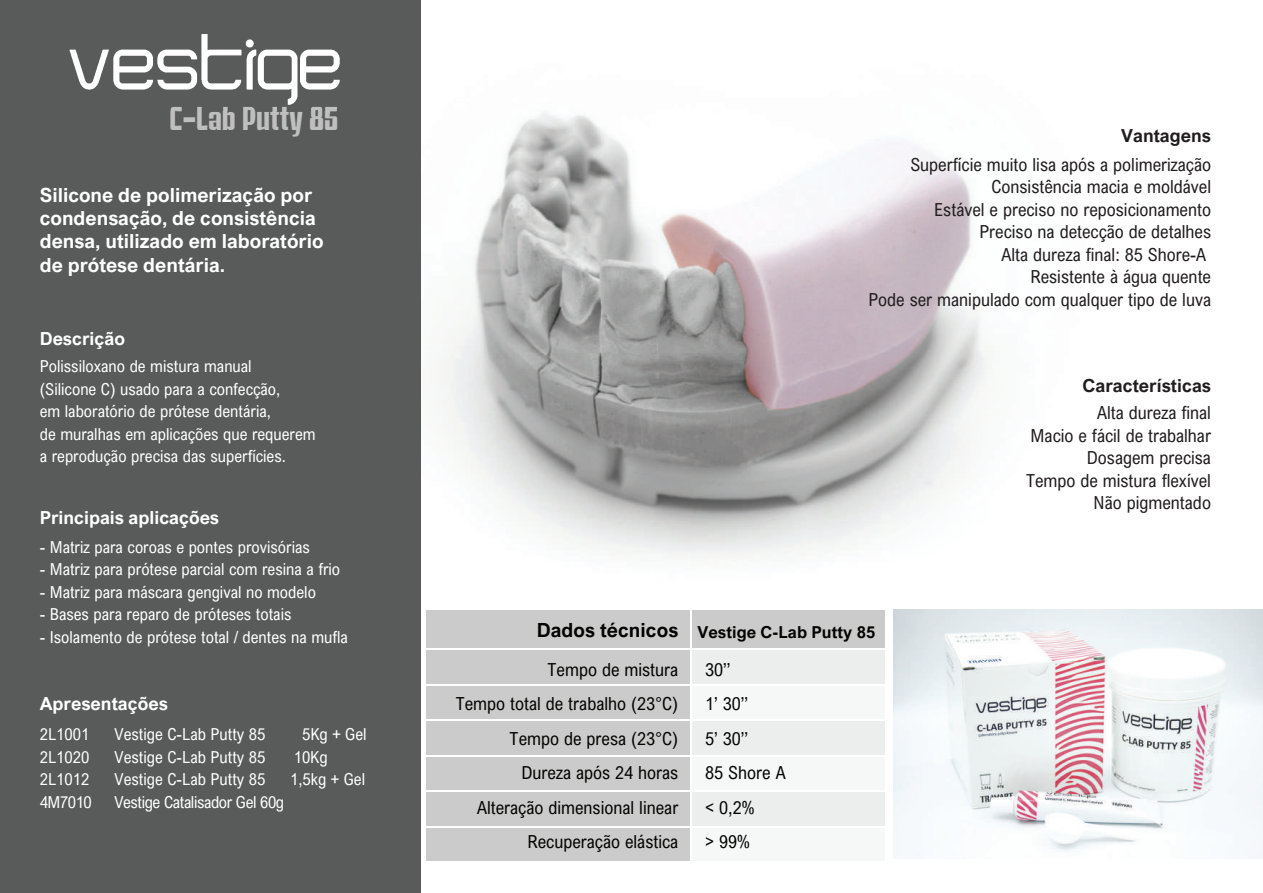
<style>
.page{position:relative;width:1263px;height:893px;background:#fff}
.page>*{position:absolute;margin:0;border:0;box-sizing:border-box;transform-origin:0 0}
.t1{font:700 ultra-condensed 30px "East Broadway";color:#c0bfbf}
.t2{font:700 19.5px/23.4px "Arial Nova";color:#fff}
.t3{font:18px/22.5px "Arial Nova Cond";color:#211d1e;text-align:right}
.t4{font:18px/34.5px "Arial Nova Cond";color:#040503;text-align:right}
.t5{font:700 18px "Arial Nova";color:#fff}
.t6{font:700 18px "Arial Nova";color:#211d1e}
.t7{font:16.5px/22.5px "Arial Nova Cond";color:#fff}
.t8{font:700 16.5px "Arial Nova";letter-spacing:.005em;color:#040503}
.s1{font-size:19.5px}
</style>
<div class="page">
<img style="left:420px;top:0;width:569px;height:607px">
<div style="left:0;top:0;width:420px;height:893px;background:#595a5a"></div>
<img style="left:69px;top:34px;width:271px;height:76px">
<img style="left:171px;top:107px;width:166px;height:3px">
<div style="left:426px;top:609px;width:265px;height:40px;background:#cbcbcb"></div>
<div style="left:691px;top:609px;width:195px;height:40px;background:#cbcbcb"></div>
<div style="left:426px;top:649px;width:265px;height:36px;background:#cbcbcb"></div>
<div style="left:691px;top:649px;width:195px;height:36px;background:#eceded"></div>
<div style="left:426px;top:685px;width:265px;height:35px;background:#cbcbcb"></div>
<div style="left:691px;top:685px;width:195px;height:35px;background:#f6f8f8"></div>
<div style="left:426px;top:720px;width:265px;height:36px;background:#cbcbcb"></div>
<div style="left:691px;top:720px;width:195px;height:36px;background:#eceded"></div>
<div style="left:426px;top:756px;width:265px;height:35px;background:#cbcbcb"></div>
<div style="left:691px;top:756px;width:195px;height:35px;background:#f6f8f8"></div>
<div style="left:426px;top:791px;width:265px;height:36px;background:#cbcbcb"></div>
<div style="left:691px;top:791px;width:195px;height:36px;background:#eceded"></div>
<div style="left:426px;top:827px;width:265px;height:35px;background:#cbcbcb"></div>
<div style="left:691px;top:827px;width:195px;height:35px;background:#f6f8f8"></div>
<hr style="left:690px;top:610px;width:1px;height:251px;background:#fff">
<hr style="left:885px;top:609px;width:1px;height:252px;background:#fff">
<hr style="left:426px;top:609px;width:460px;height:1px;background:#fff">
<hr style="left:427px;top:649px;width:458px;height:1px;background:#fff">
<hr style="left:427px;top:684px;width:458px;height:2px;background:#fff">
<hr style="left:427px;top:719px;width:458px;height:2px;background:#fff">
<hr style="left:427px;top:755px;width:458px;height:2px;background:#fff">
<hr style="left:427px;top:790px;width:458px;height:2px;background:#fff">
<hr style="left:427px;top:826px;width:458px;height:1px;background:#fff">
<hr style="left:426px;top:861px;width:460px;height:1px;background:#fff">
<img style="left:894px;top:610px;width:369px;height:248px">
<h1 class="t1" style="left:170px;top:100px;width:170px">C-Lab Putty 85</h1>
<p class="t2" style="left:40px;top:183px;width:285px">Silicone de polimerização por condensação, de consistência densa, utilizado em laboratório de prótese dentária.</p>
<p class="t5" style="left:40px;top:328px;width:87px">Descrição</p>
<p class="t7" style="left:40px;top:355px;width:277px">Polissiloxano de mistura manual<br>(Silicone C) usado para a confecção,<br>em laboratório de prótese dentária,<br>de muralhas em aplicações que requerem a reprodução precisa das superfícies.</p>
<p class="t5" style="left:40px;top:507px;width:181px">Principais aplicações</p>
<p class="t7" style="left:40px;top:535px;width:272px">- Matriz para coroas e pontes provisórias</p>
<p class="t7" style="left:40px;top:558px;width:302px">- Matriz para prótese parcial com resina a frio</p>
<p class="t7" style="left:40px;top:580px;width:278px">- Matriz para máscara gengival no modelo</p>
<p class="t7" style="left:40px;top:603px;width:253px">- Bases para reparo de próteses totais</p>
<p class="t7" style="left:40px;top:625px;width:310px">- Isolamento de prótese total / dentes na mufla</p>
<p class="t5" style="left:40px;top:693px;width:130px">Apresentações</p>
<p class="t7" style="left:40px;top:723px;width:54px">2L1001<br>2L1020<br>2L1012<br>4M7010</p>
<p class="t7" style="left:115px;top:723px;width:171px">Vestige C-Lab Putty 85<br>Vestige C-Lab Putty 85<br>Vestige C-Lab Putty 85<br>Vestige Catalisador Gel 60g</p>
<p class="t7" style="left:302px;top:723px;width:66px">5Kg + Gel</p>
<p class="t7" style="left:290px;top:768px;width:76px">1,5kg + Gel</p>
<p class="t7" style="left:294px;top:745px;width:35px">10Kg</p>
<p class="t6" style="left:1121px;top:126px;width:91px">Vantagens</p>
<p class="t3" style="left:868px;top:153px;width:344px">Superfície muito lisa após a polimerização Consistência macia e moldável<br>Estável e preciso no reposicionamento<br>Preciso na detecção de detalhes<br>Alta dureza final: 85 Shore-A<br>Resistente à água quente<br>Pode ser manipulado com qualquer tipo de luva</p>
<p class="t6" style="left:1082px;top:375px;width:130px">Características</p>
<p class="t8" style="left:537px;top:622px;width:340px"><span class="s1">Dados técnicos</span> Vestige C-Lab Putty 85</p>
<p class="t4" style="left:456px;top:652px;width:224px">Tempo de mistura<br>Tempo total de trabalho (23°C)<br>Tempo de presa (23°C)<br>Dureza após 24 horas<br>Alteração dimensional linear<br>Recuperação elástica</p>
<p class="t4" style="left:705px;top:652px;width:82px;text-align:left">30’’<br>1’ 30’’<br>5’ 30’’<br>85 Shore A &lt; 0,2%<br>&gt; 99%</p>
<p class="t3" style="left:1026px;top:401px;width:186px">Alta dureza final<br>Macio e fácil de trabalhar<br>Dosagem precisa<br>Tempo de mistura flexível<br>Não pigmentado</p>
</div>
